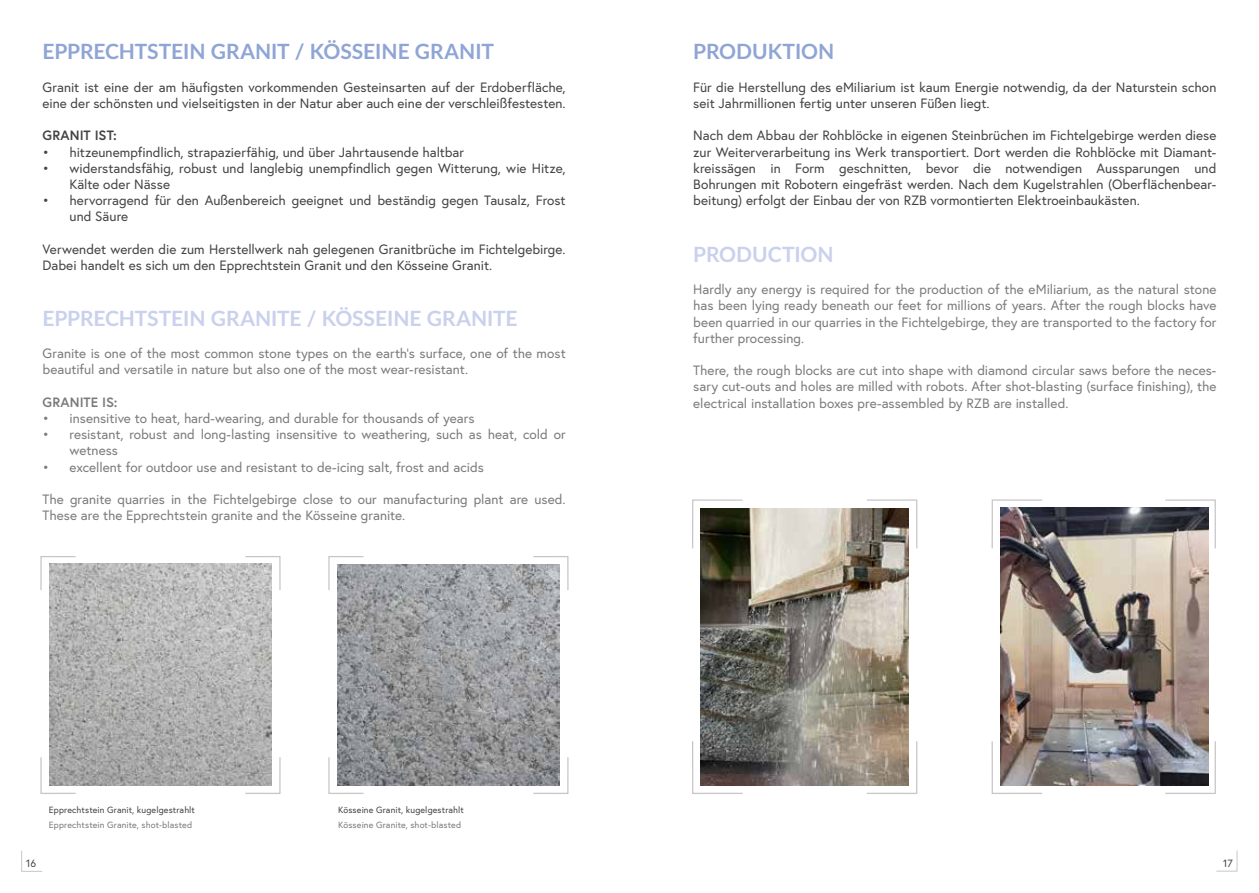
<style>
.page{position:relative;width:1259px;height:893px;background:#fff}
.page>*{position:absolute;margin:0;border:0;box-sizing:border-box;transform-origin:0 0}
.t1{font:700 21px "Lato";letter-spacing:-.005em;color:#c9d1ec}
.t2{font:700 21px "Lato";color:#8fa5d5}
.t3{font:13.5px/16.2px "Europa";color:#434343}
.t4{font:13.5px/16.2px "Europa";color:#7c7b7b}
.t5{font:700 13.5px "Europa";letter-spacing:.005em;color:#434343}
.t6{font:700 13.5px "Europa";letter-spacing:.005em;color:#7c7b7b}
.t7{font:10.5px "Europa";color:#434343}
.t8{font:9px "Europa";letter-spacing:.015em;color:#434343}
.t9{font:9px "Europa";letter-spacing:.015em;color:#7c7b7b}
</style>
<div class="page">
<svg style="left:1216px;top:850px;width:21px;height:22px"></svg>
<svg style="left:21px;top:850px;width:22px;height:22px"></svg>
<svg style="left:692px;top:741px;width:51px;height:53px"></svg>
<img style="left:700px;top:508px;width:209px;height:278px">
<svg style="left:692px;top:499px;width:52px;height:51px"></svg>
<svg style="left:865px;top:499px;width:53px;height:51px"></svg>
<svg style="left:865px;top:740px;width:53px;height:54px"></svg>
<img style="left:49px;top:563px;width:223px;height:222px">
<svg style="left:40px;top:556px;width:37px;height:35px"></svg>
<svg style="left:40px;top:756px;width:37px;height:38px"></svg>
<svg style="left:244px;top:556px;width:37px;height:35px"></svg>
<svg style="left:244px;top:756px;width:37px;height:38px"></svg>
<img style="left:1000px;top:508px;width:208px;height:277px">
<svg style="left:991px;top:499px;width:52px;height:51px"></svg>
<svg style="left:991px;top:740px;width:52px;height:54px"></svg>
<svg style="left:1164px;top:499px;width:52px;height:51px"></svg>
<svg style="left:1164px;top:740px;width:52px;height:54px"></svg>
<img style="left:337px;top:564px;width:222px;height:221px">
<svg style="left:328px;top:556px;width:37px;height:35px"></svg>
<svg style="left:328px;top:756px;width:37px;height:38px"></svg>
<svg style="left:532px;top:556px;width:37px;height:35px"></svg>
<svg style="left:532px;top:756px;width:37px;height:38px"></svg>
<h1 class="t2" style="left:43px;top:36px;width:453px">EPPRECHTSTEIN GRANIT / KÖSSEINE GRANIT</h1>
<p class="t3" style="left:43px;top:79px;width:525px">Granit ist eine der am häufigsten vorkommenden Gesteinsarten auf der Erdoberfläche, eine der schönsten und vielseitigsten in der Natur aber auch eine der verschleißfestesten.</p>
<p class="t5" style="left:43px;top:126px;width:76px">GRANIT IST:</p>
<p class="t3" style="left:43px;top:144px;width:423px">• hitzeunempfindlich, strapazierfähig, und über Jahrtausende haltbar</p>
<p class="t3" style="left:70px;top:160px;width:498px;text-indent:-27px">• widerstandsfähig, robust und langlebig unempfindlich gegen Witterung, wie Hitze,<br>Kälte oder Nässe</p>
<p class="t3" style="left:70px;top:192px;width:498px;text-indent:-27px">• hervorragend für den Außenbereich geeignet und beständig gegen Tausalz, Frost und Säure</p>
<p class="t3" style="left:43px;top:241px;width:524px">Verwendet werden die zum Herstellwerk nah gelegenen Granitbrüche im Fichtelgebirge.<br>Dabei handelt es sich um den Epprechtstein Granit und den Kösseine Granit.</p>
<h1 class="t1" style="left:43px;top:303px;width:476px">EPPRECHTSTEIN GRANITE / KÖSSEINE GRANITE</h1>
<p class="t4" style="left:43px;top:345px;width:525px">Granite is one of the most common stone types on the earth‘s surface, one of the most beautiful and versatile in nature but also one of the most wear-resistant.</p>
<p class="t6" style="left:43px;top:393px;width:77px">GRANITE IS:</p>
<p class="t4" style="left:43px;top:410px;width:433px">• insensitive to heat, hard-wearing, and durable for thousands of years</p>
<p class="t4" style="left:70px;top:426px;width:498px;text-indent:-27px">• resistant, robust and long-lasting insensitive to weathering, such as heat, cold or wetness</p>
<p class="t4" style="left:43px;top:458px;width:443px">• excellent for outdoor use and resistant to de-icing salt, frost and acids</p>
<p class="t4" style="left:43px;top:491px;width:524px">The granite quarries in the Fichtelgebirge close to our manufacturing plant are used.<br>These are the Epprechtstein granite and the Kösseine granite.</p>
<p class="t8" style="left:49px;top:804px;width:148px">Epprechtstein Granit, kugelgestrahlt</p>
<p class="t8" style="left:338px;top:804px;width:127px">Kösseine Granit, kugelgestrahlt</p>
<p class="t9" style="left:49px;top:819px;width:145px">Epprechtstein Granite, shot-blasted</p>
<p class="t9" style="left:338px;top:819px;width:125px">Kösseine Granite, shot-blasted</p>
<h1 class="t2" style="left:693px;top:36px;width:143px">PRODUKTION</h1>
<p class="t3" style="left:693px;top:79px;width:524px">Für die Herstellung des eMiliarium ist kaum Energie notwendig, da der Naturstein schon seit Jahrmillionen fertig unter unseren Füßen liegt.</p>
<p class="t3" style="left:693px;top:127px;width:525px;text-align:justify">Nach dem Abbau der Rohblöcke in eigenen Steinbrüchen im Fichtelgebirge werden diese zur Weiterverarbeitung ins Werk transportiert. Dort werden die Rohblöcke mit Diamant&shy;kreissägen in Form geschnitten, bevor die notwendigen Aussparungen und Bohrungen mit Robotern eingefräst werden. Nach dem Kugelstrahlen (Oberflächenbear&shy;beitung) erfolgt der Einbau der von RZB vormontierten Elektroeinbaukästen.</p>
<h1 class="t1" style="left:693px;top:239px;width:142px">PRODUCTION</h1>
<p class="t4" style="left:693px;top:281px;width:525px;text-align:justify">Hardly any energy is required for the production of the eMiliarium, as the natural stone has been lying ready beneath our feet for millions of years. After the rough blocks have been quarried in our quarries in the Fichtelgebirge, they are transported to the factory for further processing.</p>
<p class="t4" style="left:693px;top:362px;width:524px;text-align:justify">There, the rough blocks are cut into shape with diamond circular saws before the neces&shy;sary cut-outs and holes are milled with robots. After shot-blasting (surface finishing), the electrical installation boxes pre-assembled by RZB are installed.</p>
<p class="t7" style="left:26px;top:856px;width:11px">16</p>
<p class="t7" style="left:1223px;top:856px;width:11px">17</p>
</div>
